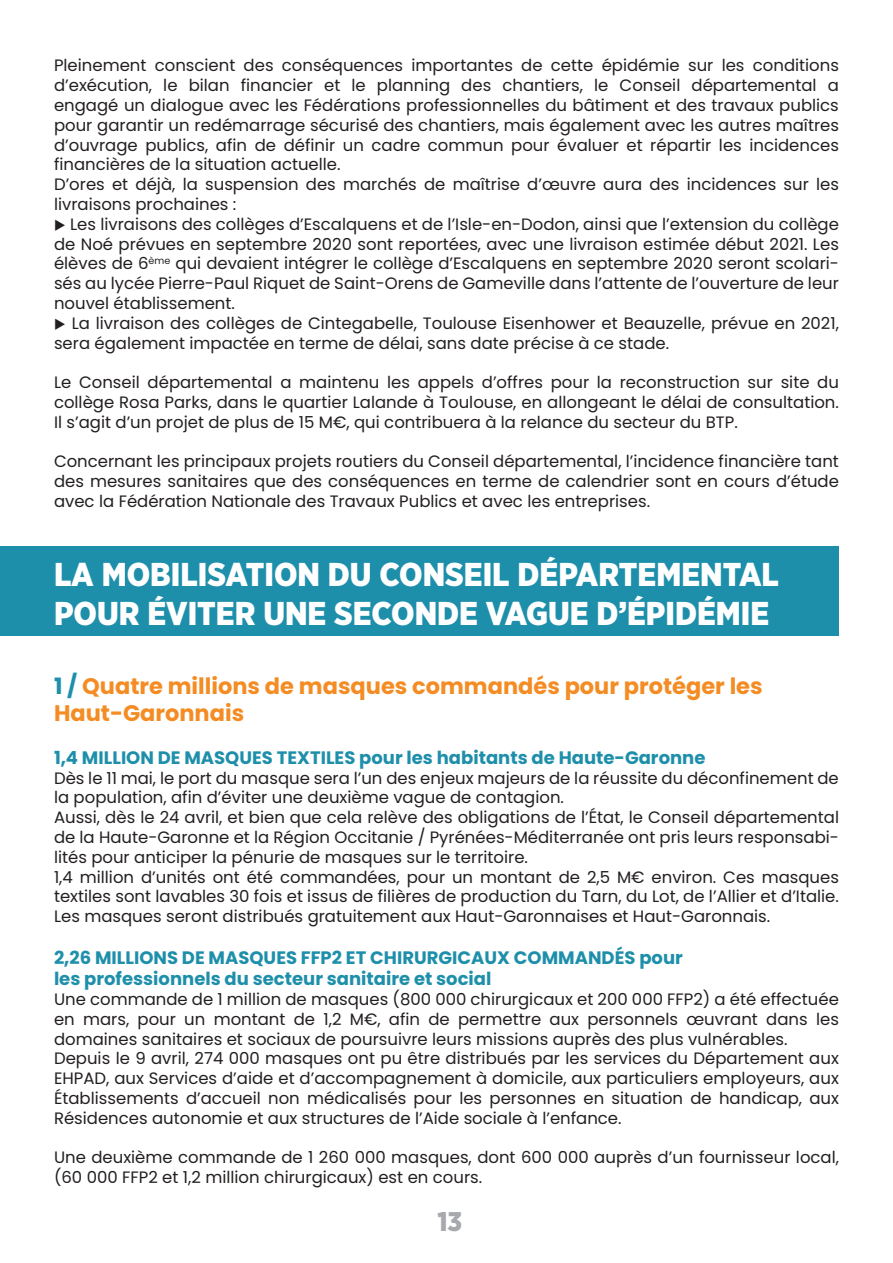
<style>
.page{position:relative;width:893px;height:1263px;background:#fff}
.page>*{position:absolute;margin:0;border:0;box-sizing:border-box;transform-origin:0 0}
.t1{font:900 33px/39.6px "Gotham Narrow";color:#fff}
.t2{font:900 27px "Gotham Narrow";color:#a8a9ad}
.t3{font:700 22.5px/27px "Poppins";color:#f48c23}
.t4{font:700 18px "Poppins";color:#1e8faa}
.t5{font:16.5px/19.8px "Poppins";color:#231f20;text-align:justify}
.s1{color:#1e8faa}
</style>
<div class="page">
<div style="left:0;top:547px;width:839px;height:89px;background:#1e8faa"></div>
<p class="t5" style="left:54px;top:56px;width:786px">Pleinement conscient des conséquences importantes de cette épidémie sur les conditions d’exécution, le bilan financier et le planning des chantiers, le Conseil départemental a engagé un dialogue avec les Fédérations professionnelles du bâtiment et des travaux publics pour garantir un redémarrage sécurisé des chantiers, mais également avec les autres maîtres d’ouvrage publics, afin de définir un cadre commun pour évaluer et répartir les incidences financières de la situation actuelle.</p>
<p class="t5" style="left:54px;top:175px;width:786px">D’ores et déjà, la suspension des marchés de maîtrise d’œuvre aura des incidences sur les livraisons prochaines :</p>
<p class="t5" style="left:54px;top:214px;width:786px">◆ Les livraisons des collèges d’Escalquens et de l’Isle-en-Dodon, ainsi que l’extension du collège de Noé prévues en septembre 2020 sont reportées, avec une livraison estimée début 2021. Les élèves de 6<sup>ème</sup> qui devaient intégrer le collège d’Escalquens en septembre 2020 seront scolari&shy;sés au lycée Pierre-Paul Riquet de Saint-Orens de Gameville dans l’attente de l’ouverture de leur nouvel établissement.</p>
<p class="t5" style="left:54px;top:313px;width:786px">◆ La livraison des collèges de Cintegabelle, Toulouse Eisenhower et Beauzelle, prévue en 2021, sera également impactée en terme de délai, sans date précise à ce stade.</p>
<p class="t5" style="left:54px;top:373px;width:786px">Le Conseil départemental a maintenu les appels d’offres pour la reconstruction sur site du collège Rosa Parks, dans le quartier Lalande à Toulouse, en allongeant le délai de consultation.<br>Il s’agit d’un projet de plus de 15 M€, qui contribuera à la relance du secteur du BTP.</p>
<p class="t5" style="left:54px;top:452px;width:786px">Concernant les principaux projets routiers du Conseil départemental, l’incidence financière tant des mesures sanitaires que des conséquences en terme de calendrier sont en cours d’étude avec la Fédération Nationale des Travaux Publics et avec les entreprises.</p>
<p class="t1" style="left:54px;top:554px;width:726px">LA MOBILISATION DU CONSEIL DÉPARTEMENTAL<br>POUR ÉVITER UNE SECONDE VAGUE D’ÉPIDÉMIE</p>
<p class="t3" style="left:54px;top:672px;width:710px"><span class="s1">1 /</span> Quatre millions de masques commandés pour protéger les<br>Haut-Garonnais</p>
<p class="t4" style="left:54px;top:747px;width:653px">1,4 MILLION DE MASQUES TEXTILES pour les habitants de Haute-Garonne</p>
<p class="t5" style="left:54px;top:768px;width:786px">Dès le 11 mai, le port du masque sera l’un des enjeux majeurs de la réussite du déconfinement de la population, afin d’éviter une deuxième vague de contagion.</p>
<p class="t5" style="left:54px;top:807px;width:787px">Aussi, dès le 24 avril, et bien que cela relève des obligations de l’État, le Conseil départemental de la Haute-Garonne et la Région Occitanie / Pyrénées-Méditerranée ont pris leurs responsabi&shy;lités pour anticiper la pénurie de masques sur le territoire.</p>
<p class="t5" style="left:54px;top:867px;width:786px">1,4 million d’unités ont été commandées, pour un montant de 2,5 M€ environ. Ces masques textiles sont lavables 30 fois et issus de filières de production du Tarn, du Lot, de l’Allier et d’Italie.</p>
<p class="t5" style="left:54px;top:906px;width:718px">Les masques seront distribués gratuitement aux Haut-Garonnaises et Haut-Garonnais.</p>
<p class="t4" style="left:54px;top:947px;width:630px">2,26 MILLIONS DE MASQUES FFP2 ET CHIRURGICAUX COMMANDÉS pour</p>
<p class="t4" style="left:54px;top:968px;width:439px">les professionnels du secteur sanitaire et social</p>
<p class="t5" style="left:54px;top:989px;width:786px">Une commande de 1 million de masques (800 000 chirurgicaux et 200 000 FFP2) a été effectuée en mars, pour un montant de 1,2 M€, afin de permettre aux personnels œuvrant dans les domaines sanitaires et sociaux de poursuivre leurs missions auprès des plus vulnérables.</p>
<p class="t5" style="left:54px;top:1049px;width:786px">Depuis le 9 avril, 274 000 masques ont pu être distribués par les services du Département aux EHPAD, aux Services d’aide et d’accompagnement à domicile, aux particuliers employeurs, aux Établissements d’accueil non médicalisés pour les personnes en situation de handicap, aux Résidences autonomie et aux structures de l’Aide sociale à l’enfance.</p>
<p class="t5" style="left:54px;top:1148px;width:787px">Une deuxième commande de 1 260 000 masques, dont 600 000 auprès d’un fournisseur local, (60 000 FFP2 et 1,2 million chirurgicaux) est en cours.</p>
<p class="t2" style="left:437px;top:1203px;width:26px">13</p>
</div>
